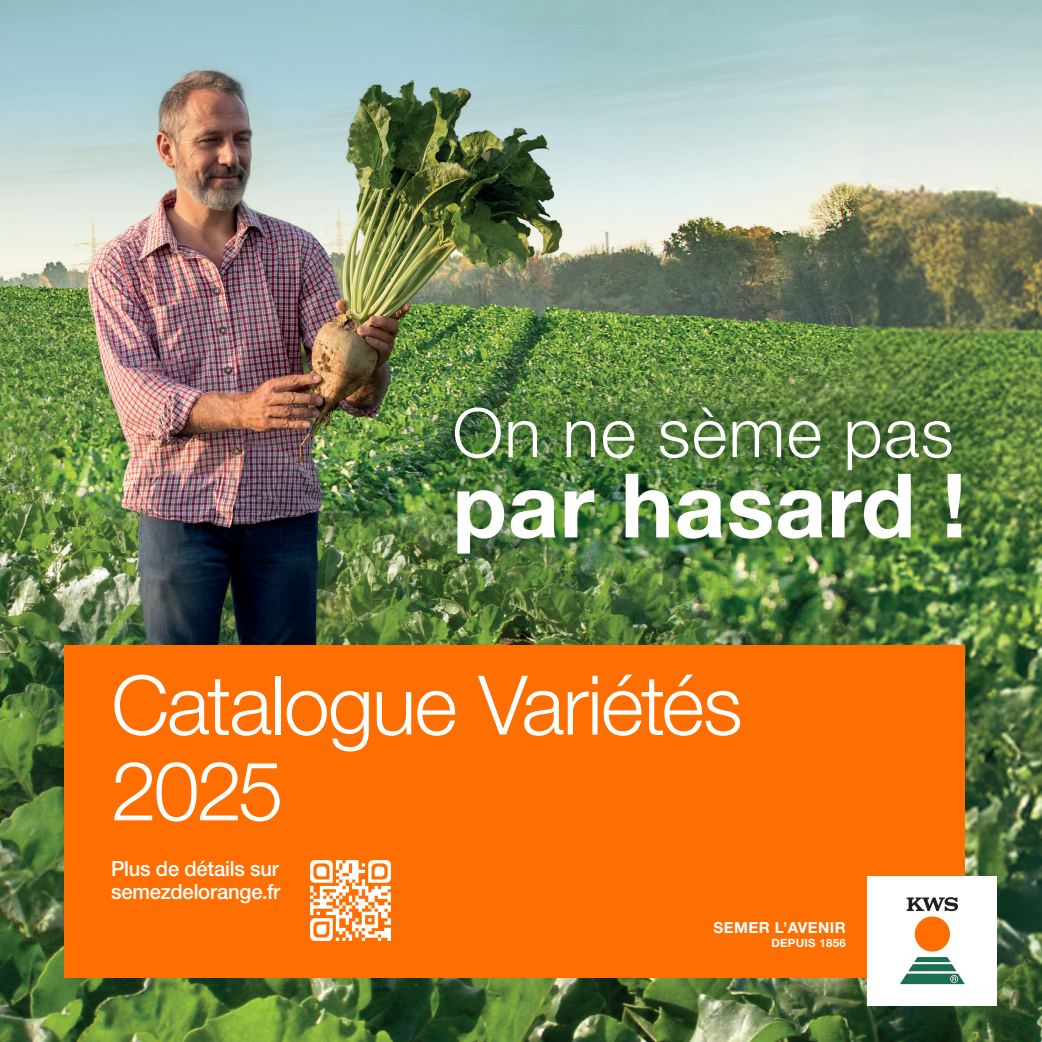
<style>
.page{position:relative;width:1042px;height:1042px;background:#fff}
.page>*{position:absolute;margin:0;border:0;box-sizing:border-box;transform-origin:0 0}
.t1{font:700 88.9px "Helvetica Neue LT Std";letter-spacing:.01em;color:#fff}
.KWS_Headline_24pt{font:300 82.25px "Helvetica Neue LT Std";letter-spacing:-.025em;color:#fff}
.t2{font:300 68.08px "Helvetica Neue LT Std";letter-spacing:.02em;color:#fff}
.KWS_Title_Subline_10pt{font:500 21px/22.8px "Helvetica Neue LT Std";letter-spacing:-.01em;color:#fff;scale:.96 1}
.t3{font:700 15.22px "Helvetica Neue LT Std";letter-spacing:.025em;color:#fff}
.t4{font:700 11.38px "Helvetica Neue LT Std";letter-spacing:.025em;color:#fff}
</style>
<div class="page">
<img style="left:0;top:0;width:1042px;height:1042px">
<div style="left:64px;top:645px;width:901px;height:332px;background:#ff6e00"></div>
<div style="left:867px;top:876px;width:130px;height:130px;background:#fff"></div>
<svg style="left:900px;top:957px;width:65px;height:27px"></svg>
<div style="left:915px;top:916px;width:35px;height:35px;background:#ff6e00;border-radius:50%"></div>
<svg style="left:906px;top:897px;width:52px;height:14px"></svg>
<img style="left:434px;top:396px;width:559px;height:159px">
<img style="left:310px;top:860px;width:81px;height:81px">
<p class="t2" style="left:452px;top:391px;width:502px">On ne sème pas</p>
<p class="t1" style="left:452px;top:451px;width:515px">par hasard !</p>
<p class="KWS_Headline_24pt" style="left:111px;top:655px;width:633px">Catalogue Variétés</p>
<p class="KWS_Headline_24pt" style="left:111px;top:741px;width:174px">2025</p>
<p class="KWS_Title_Subline_10pt" style="left:111px;top:857px;width:178px">Plus de détails sur semezdelorange.fr</p>
<p class="t3" style="left:713px;top:918px;width:134px">SEMER L’AVENIR</p>
<p class="t4" style="left:771px;top:936px;width:76px">DEPUIS 1856</p>
</div>
